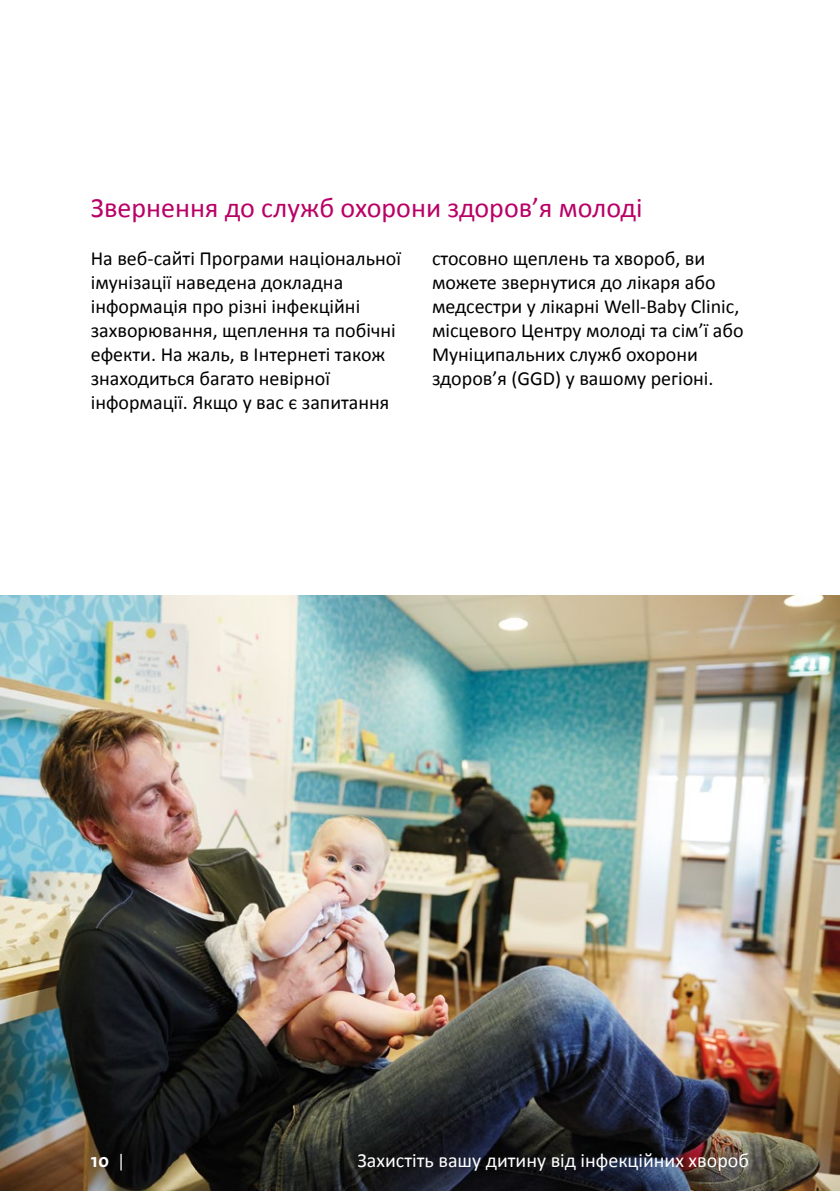
<style>
.page{position:relative;width:840px;height:1191px;background:#fff}
.page>*{position:absolute;margin:0;border:0;box-sizing:border-box;transform-origin:0 0}
.H2_Paragraafkop_2_re{font:28px "Calibri";color:#b90066}
.P_Broodtekst-sans{font:20px/24px "Calibri";color:#000}
.t1{font:20px "Calibri";color:#fff}
.t2{font:700 20px "Rijksoverheid Sans Text";color:#fff}
.s1{font-weight:400}
</style>
<div class="page">
<img style="left:0;top:595px;width:839px;height:596px">
<h2 class="H2_Paragraafkop_2_re" style="left:91px;top:190px;width:553px">Звернення до служб охорони здоров’я молоді</h2>
<p class="P_Broodtekst-sans" style="left:91px;top:245px;width:311px">На веб-сайті Програми національної імунізації наведена докладна інформація про різні інфекційні захворювання, щеплення та побічні ефекти. На жаль, в Інтернеті також знаходиться багато невірної інформації. Якщо у вас є запитання</p>
<p class="P_Broodtekst-sans" style="left:432px;top:245px;width:313px">стосовно щеплень та хвороб, ви можете звернутися до лікаря або медсестри у лікарні Well-Baby Clinic, місцевого Центру молоді та сім’ї або Муніципальних служб охорони здоров’я (GGD) у вашому регіоні.</p>
<p class="t2" style="left:91px;top:1149px;width:34px">10 <span class="s1">|</span></p>
<p class="t1" style="left:357px;top:1148px;width:393px">Захистіть вашу дитину від інфекційних хвороб</p>
</div>
